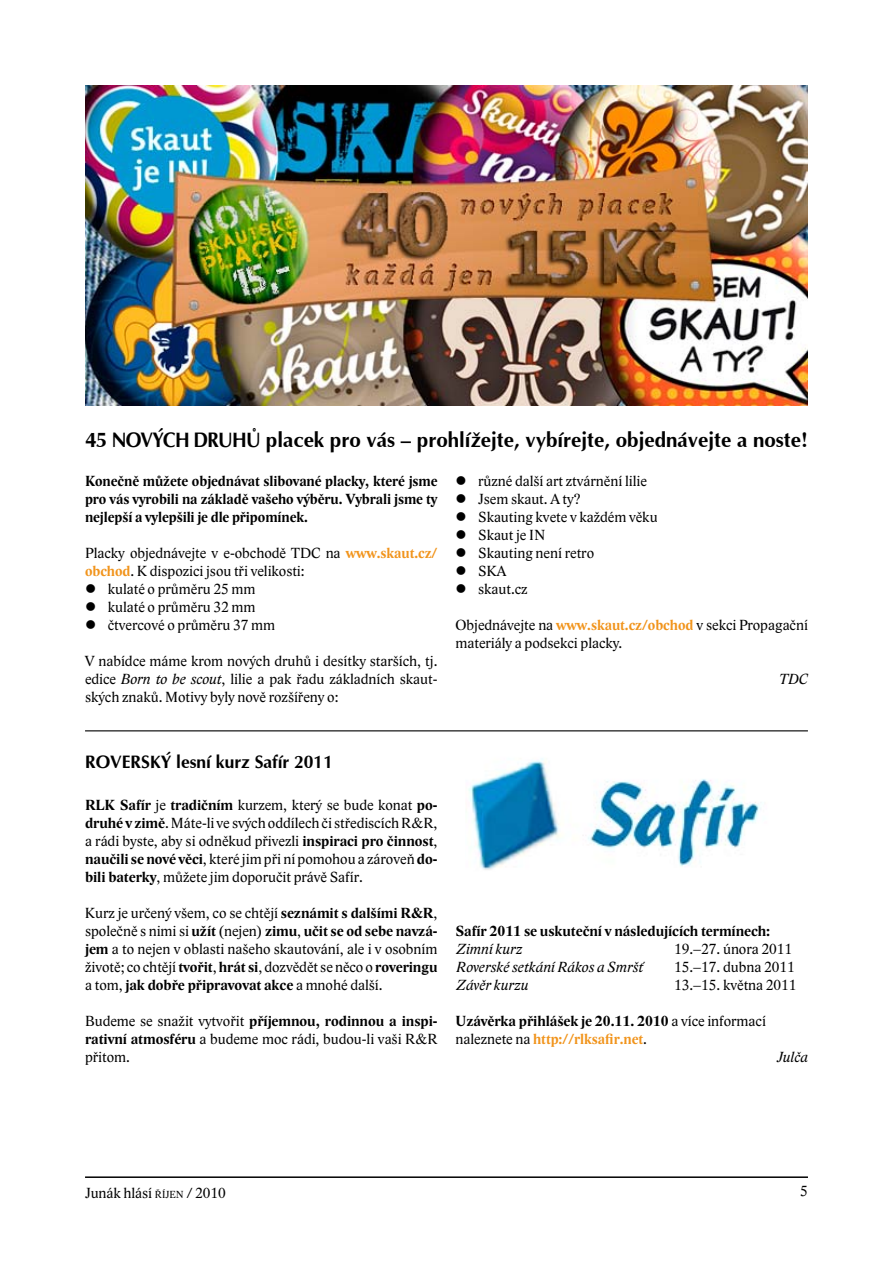
<style>
.page{position:relative;width:893px;height:1263px;background:#fff}
.page>*{position:absolute;margin:0;border:0;box-sizing:border-box;transform-origin:0 0}
.t1{font:21px "Ottawa CE Bold";color:#000}
.t2{font:18px "Ottawa CE Bold";color:#000}
.t3{font:15px/18px "Lido STF";color:#000;text-align:justify}
.t4{font:700 15px/18px "Lido STF";color:#000;text-align:justify}
.t5{font:italic 15px "Lido STF";color:#000}
.s1{font-weight:700;color:#f1941c}
.s2{font-style:italic}
.s3{font-weight:700}
.s4{font-weight:400}
.s5{color:#f1941c}
.s6{font-size:10.5px}
</style>
<div class="page">
<hr style="left:85px;top:1176px;width:723px;height:2px;background:#000">
<img style="left:85px;top:85px;width:723px;height:320px">
<img style="left:468px;top:758px;width:293px;height:112px">
<hr style="left:85px;top:730px;width:723px;height:1px;background:#000">
<h1 class="t1" style="left:85px;top:427px;width:724px">45 nových druh ů placek pro vás – prohlížejte, vybírejte, objednávejte a noste!</h1>
<p class="t4" style="left:85px;top:472px;width:354px">Konečně můžete objednávat slibované placky, které jsme pro vás vyrobili na základě vašeho výběru. Vybrali jsme ty nejlepší a vylepšili je dle připomínek.</p>
<p class="t3" style="left:85px;top:544px;width:354px">Placky objednávejte v e-obchodě TDC na <span class="s1">www.skaut.cz/</span></p>
<p class="t3" style="left:85px;top:562px;width:221px"><span class="s1">obchod</span>. K dispozici jsou tři velikosti:</p>
<p class="t3" style="left:108px;top:580px;width:149px">kulaté o průměru 25 mm</p>
<p class="t3" style="left:108px;top:598px;width:149px">kulaté o průměru 32 mm</p>
<p class="t3" style="left:108px;top:616px;width:169px">čtvercové o průměru 37 mm</p>
<p class="t3" style="left:85px;top:652px;width:354px">V nabídce máme krom nových druhů i desítky starších, tj. edice <span class="s2">Born to be scout</span>, lilie a pak řadu základních skaut&shy;ských znaků. Motivy byly nově rozšířeny o:</p>
<p class="t3" style="left:478px;top:472px;width:181px;text-align:left">různé další art ztvárnění lilie<br>Jsem skaut. A ty?<br>Skauting kvete v každém věku<br>Skaut je IN<br>Skauting není retro<br>SKA<br>skaut.cz</p>
<p class="t3" style="left:455px;top:616px;width:354px">Objednávejte na <span class="s1">www.skaut.cz/obchod</span> v sekci Propagační materiály a podsekci placky.</p>
<p class="t5" style="left:780px;top:671px;width:30px">TDC</p>
<p class="t2" style="left:85px;top:750px;width:250px">Roverský lesní kurz Safír 2011</p>
<p class="t3" style="left:85px;top:796px;width:354px"><span class="s3">RLK Safír</span> je <span class="s3">tradičním</span> kurzem, který se bude konat <span class="s3">po&shy;druhé v zimě</span>. Máte-li ve svých oddílech či střediscích R&amp;R, a rádi byste, aby si odněkud přivezli <span class="s3">inspiraci pro činnost</span>, <span class="s3">naučili se nové věci</span>, které jim při ní pomohou a zároveň <span class="s3">do&shy;bili baterky</span>, můžete jim doporučit právě Safír.</p>
<p class="t3" style="left:85px;top:904px;width:354px">Kurz je určený všem, co se chtějí <span class="s3">seznámit s dalšími R&amp;R</span>, společně s nimi si <span class="s3">užít</span> (nejen) <span class="s3">zimu</span>, <span class="s3">učit se od sebe navzá&shy;jem</span> a to nejen v oblasti našeho skautování, ale i v osobním životě; co chtějí <span class="s3">tvořit</span>, <span class="s3">hrát si</span>, dozvědět se něco o <span class="s3">roveringu </span>a tom, <span class="s3">jak dobře připravovat akce</span> a mnohé další.</p>
<p class="t3" style="left:85px;top:1012px;width:354px">Budeme se snažit vytvořit <span class="s3">příjemnou, rodinnou a inspi&shy;rativní atmosféru</span> a budeme moc rádi, budou-li vaši R&amp;R přitom.</p>
<p class="t4" style="left:455px;top:922px;width:316px">Safír 2011 se uskuteční v následujících termínech:</p>
<p class="t5" style="left:457px;top:941px;width:67px">Zimní kurz</p>
<p class="t3" style="left:674px;top:940px;width:120px">19.–27. února 2011</p>
<p class="t5" style="left:457px;top:959px;width:188px">Roverské setkání Rákos a Smršť</p>
<p class="t3" style="left:674px;top:958px;width:122px">15.–17. dubna 2011</p>
<p class="t5" style="left:457px;top:977px;width:73px">Závěr kurzu</p>
<p class="t3" style="left:674px;top:976px;width:124px">13.–15. května 2011</p>
<p class="t4" style="left:455px;top:1012px;width:312px">Uzávěrka přihlášek je 20.11. 2010 <span class="s4">a více informací naleznete na</span> <span class="s5">http://rlksafir.net</span><span class="s4">.</span></p>
<p class="t5" style="left:777px;top:1049px;width:32px">Julča</p>
<p class="t3" style="left:85px;top:1184px;width:142px">Junák hlásí <span class="s6">říjen</span> / 2010</p>
<p class="t3" style="left:800px;top:1182px;width:9px">5</p>
</div>
